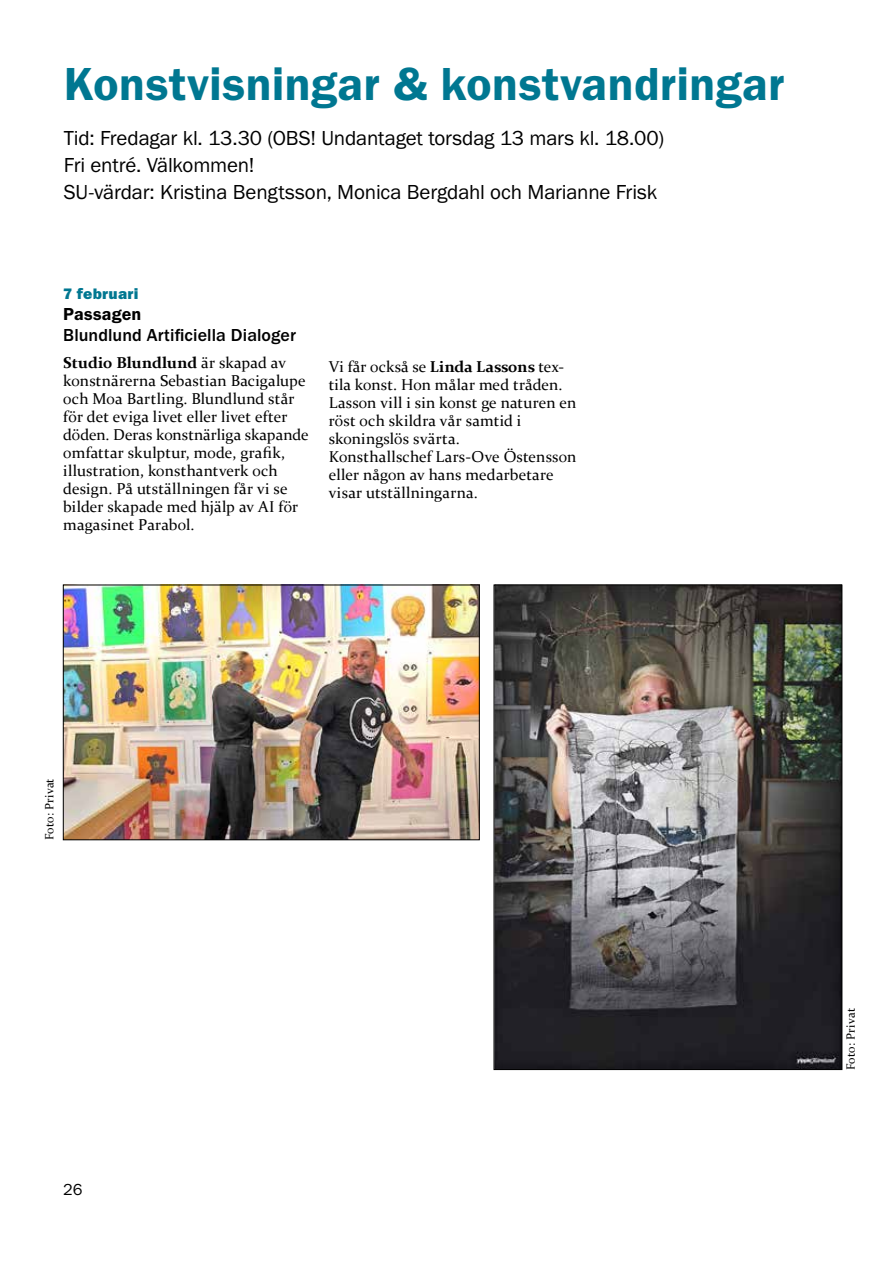
<style>
.page{position:relative;width:893px;height:1263px;background:#fff}
.page>*{position:absolute;margin:0;border:0;box-sizing:border-box;transform-origin:0 0}
.t1{font:48px "Franklin Gothic URW Dem";color:#007791}
.t2{font:21px/27px "Franklin Gothic URW Boo";letter-spacing:-.005em;color:#000}
.t3{font:500 18px "Franklin Gothic URW";letter-spacing:.005em;color:#000}
.t4{font:18px "Franklin Gothic URW Dem";letter-spacing:.005em;color:#000}
.t5{font:16.5px "Franklin Gothic URW Boo";color:#000}
.t6{font:15.75px/18px "Constantia";letter-spacing:.01em;color:#000}
.t7{font:15.75px "Franklin Gothic URW Hea";letter-spacing:.02em;color:#007791}
.t8{font:12px "Constantia";letter-spacing:.005em;color:#000}
.s1{font-weight:700}
</style>
<div class="page">
<img style="left:65px;top:587px;width:413px;height:251px">
<div style="left:63px;top:585px;width:417px;height:255px;border:1px solid #000"></div>
<img style="left:496px;top:587px;width:344px;height:481px">
<h1 class="t1" style="left:64px;top:54px;width:722px">Konstvisningar &amp; konstvandringar</h1>
<h2 class="t2" style="left:64px;top:124px;width:602px">Tid: Fredagar kl. 13.30 (OBS! Undantaget torsdag 13 mars kl. 18.00)<br>Fri entré. Välkommen!<br>SU-värdar: Kristina Bengtsson, Monica Bergdahl och Marianne Frisk</h2>
<p class="t7" style="left:63px;top:284px;width:77px">7 februari</p>
<p class="t4" style="left:63px;top:303px;width:80px">Passagen</p>
<p class="t3" style="left:63px;top:324px;width:234px">Blundlund Artificiella Dialoger</p>
<p class="t6" style="left:63px;top:353px;width:247px"><span class="s1">Studio Blundlund</span> är skapad av konstnärerna Sebastian Bacigalupe och Moa Bartling. Blundlund står för det eviga livet eller livet efter döden. Deras konstnärliga skapande omfattar skulptur, mode, grafik, illustration, konsthantverk och design. På utställningen får vi se bilder skapade med hjälp av AI för magasinet Parabol.</p>
<p class="t6" style="left:329px;top:357px;width:249px">Vi får också se <span class="s1">Linda Lassons</span> tex&shy;tila konst. Hon målar med tråden.<br>Lasson vill i sin konst ge naturen en röst och skildra vår samtid i skoningslös svärta.<br>Konsthallschef Lars-Ove Östensson eller någon av hans medarbetare visar utställningarna.</p>
<p class="t8" style="left:41px;top:840px;width:63px;rotate:-90deg">Foto: Privat</p>
<p class="t5" style="left:63px;top:1180px;width:21px">26</p>
<p class="t8" style="left:842px;top:1070px;width:63px;rotate:-90deg">Foto: Privat</p>
</div>
